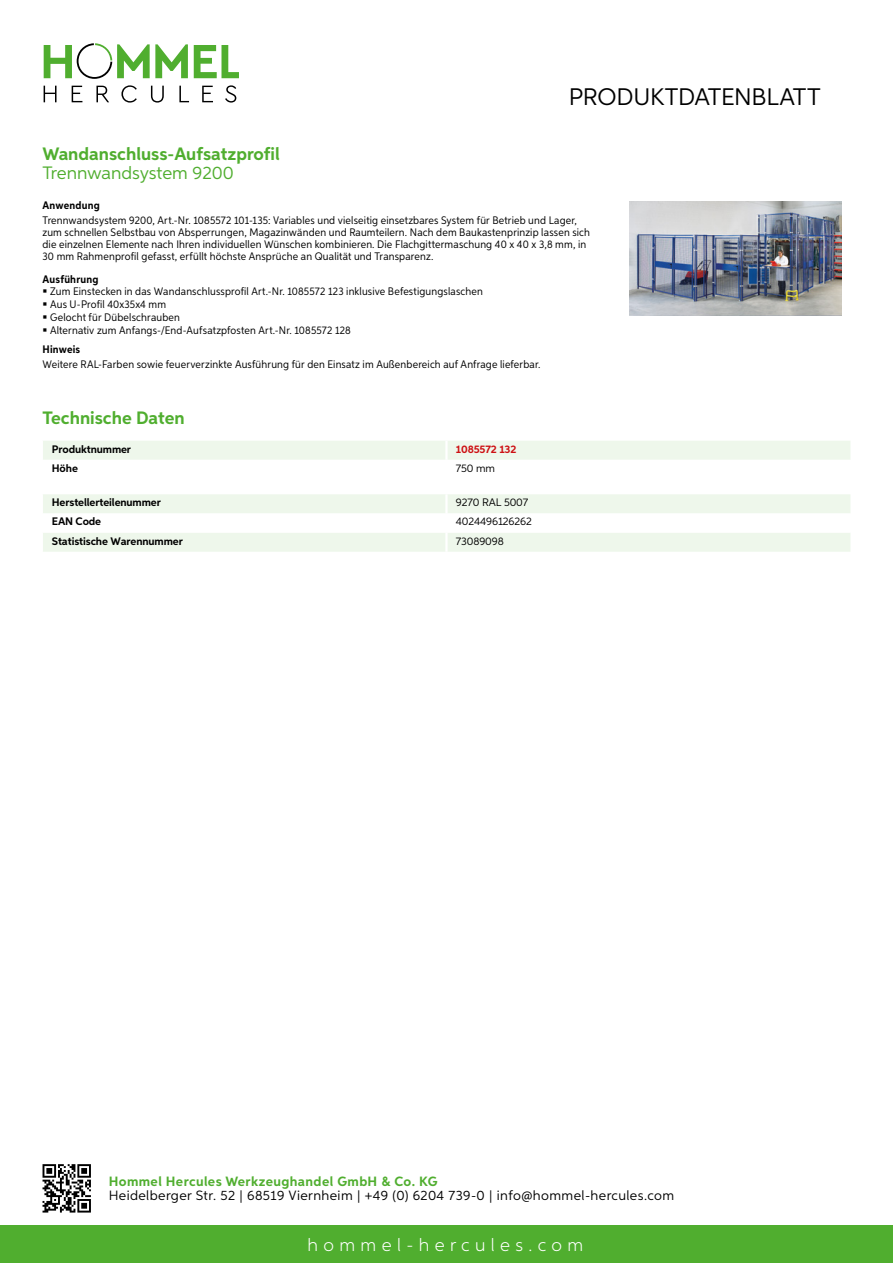
<style>
.page{position:relative;width:893px;height:1263px;background:#fff}
.page>*{position:absolute;margin:0;border:0;box-sizing:border-box;transform-origin:0 0}
.t1{font:24px "Aspira";letter-spacing:-.01em;color:#000}
.t2{font:700 18px "Aspira";color:#50ae2f}
.t3{font:300 18px "Aspira";letter-spacing:.3em;color:#fff}
.t4{font:18px "Aspira";color:#50ae2f}
.t5{font:13.5px "Aspira";letter-spacing:.03em;color:#000}
.t6{font:700 13.5px "Aspira";letter-spacing:.03em;color:#50ae2f}
.t7{font:10.95px/12px "Aspira Nar";letter-spacing:.015em;color:#000}
.t8{font:700 10.95px "Aspira";letter-spacing:-.01em;color:#000}
.t9{font:10.95px "Aspira";letter-spacing:-.01em;color:#000}
.t10{font:700 10.95px "Aspira Nar";letter-spacing:.02em;color:#000}
.t11{font:700 10.95px "Aspira";letter-spacing:-.01em;color:#cd1013}
</style>
<div class="page">
<div style="left:0;top:1226px;width:893px;height:37px;background:#50ae2f"></div>
<svg style="left:43px;top:1164px;width:48px;height:48px"></svg>
<svg style="left:194px;top:45px;width:45px;height:33px"></svg>
<svg style="left:44px;top:43px;width:144px;height:36px"></svg>
<svg style="left:44px;top:86px;width:13px;height:16px"></svg>
<svg style="left:72px;top:86px;width:10px;height:16px"></svg>
<svg style="left:96px;top:86px;width:13px;height:16px"></svg>
<svg style="left:121px;top:85px;width:16px;height:18px"></svg>
<svg style="left:151px;top:86px;width:13px;height:17px"></svg>
<svg style="left:179px;top:86px;width:10px;height:16px"></svg>
<svg style="left:202px;top:86px;width:11px;height:16px"></svg>
<svg style="left:225px;top:85px;width:11px;height:18px"></svg>
<div style="left:43px;top:441px;width:807px;height:19px;background:#eef7eb"></div>
<svg style="left:43px;top:494px;width:807px;height:58px"></svg>
<hr style="left:445px;top:533px;width:3px;height:19px;background:#fff">
<img style="left:629px;top:201px;width:213px;height:114px">
<h1 class="t1" style="left:569px;top:82px;width:253px">Produktdatenblatt</h1>
<h2 class="t2" style="left:43px;top:142px;width:239px">Wandanschluss-Aufsatzprofil</h2>
<h2 class="t4" style="left:43px;top:162px;width:193px">Trennwandsystem 9200</h2>
<p class="t10" style="left:43px;top:199px;width:59px">Anwendung</p>
<p class="t7" style="left:43px;top:214px;width:549px">Trennwandsystem 9200, Art.-Nr. 1085572 101-135: Variables und vielseitig einsetzbares System für Betrieb und Lager, zum schnellen Selbstbau von Absperrungen, Magazinwänden und Raumteilern. Nach dem Baukastenprinzip lassen sich die einzelnen Elemente nach Ihren individuellen Wünschen kombinieren. Die Flachgittermaschung 40 x 40 x 3,8 mm, in 30 mm Rahmenprofil gefasst, erfüllt höchste Ansprüche an Qualität und Transparenz.</p>
<p class="t10" style="left:43px;top:272px;width:58px">Ausführung</p>
<p class="t7" style="left:50px;top:285px;width:434px;line-height:12.8px">Zum Einstecken in das Wandanschlussprofil Art.-Nr. 1085572 123 inklusive Befestigungslaschen Aus U-Profil 40x35x4 mm<br>Gelocht für Dübelschrauben<br>Alternativ zum Anfangs-/End-Aufsatzpfosten Art.-Nr. 1085572 128</p>
<p class="t10" style="left:43px;top:342px;width:39px">Hinweis</p>
<p class="t7" style="left:43px;top:358px;width:499px">Weitere RAL-Farben sowie feuerverzinkte Ausführung für den Einsatz im Außenbereich auf Anfrage lieferbar.</p>
<h2 class="t2" style="left:43px;top:406px;width:144px">Technische Daten</h2>
<p class="t8" style="left:52px;top:442px;width:81px">Produktnummer</p>
<p class="t11" style="left:456px;top:442px;width:62px">1085572 132</p>
<p class="t8" style="left:52px;top:461px;width:28px">Höhe</p>
<p class="t9" style="left:456px;top:461px;width:41px">750 mm</p>
<p class="t8" style="left:52px;top:496px;width:111px">Herstellerteilenummer</p>
<p class="t9" style="left:456px;top:496px;width:34px">9270 RAL</p>
<p class="t9" style="left:504px;top:496px;width:26px">5007</p>
<p class="t8" style="left:52px;top:515px;width:51px">EAN Code</p>
<p class="t9" style="left:456px;top:515px;width:77px">4024496126262</p>
<p class="t8" style="left:52px;top:534px;width:132px">Statistische Warennummer</p>
<p class="t9" style="left:456px;top:534px;width:49px">73089098</p>
<p class="t6" style="left:109px;top:1172px;width:330px">Hommel Hercules Werkzeughandel GmbH &amp; Co. KG</p>
<p class="t5" style="left:109px;top:1187px;width:567px">Heidelberger Str. 52 | 68519 Viernheim | +49 (0) 6204 739-0 | info@hommel-hercules.com</p>
<h2 class="t3" style="left:307px;top:1234px;width:277px">hommel-hercules.com</h2>
</div>
